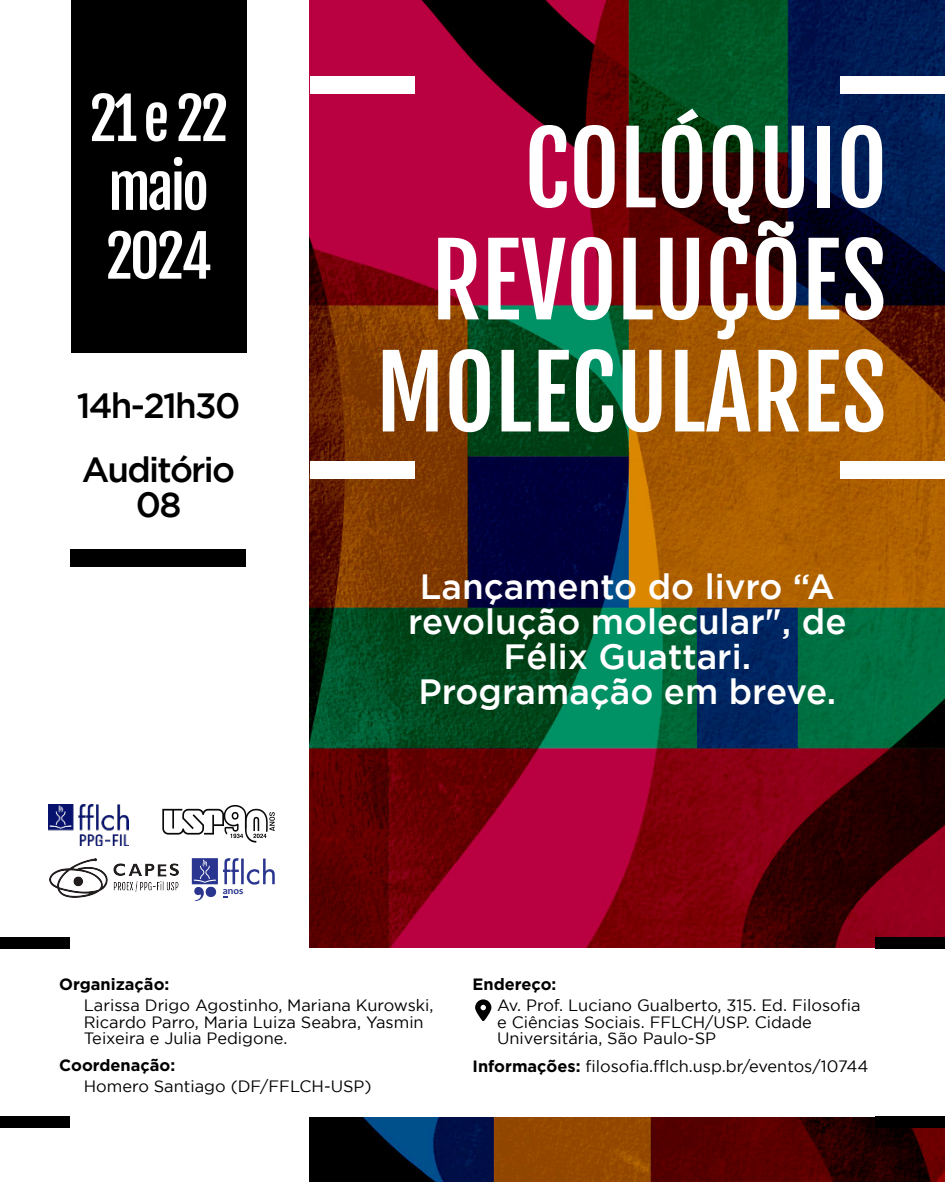
<style>
.page{position:relative;width:945px;height:1182px;background:#fff}
.page>*{position:absolute;margin:0;border:0;box-sizing:border-box;transform-origin:0 0}
.t1{font:97.83px "Fjalla One";color:#fff}
.t2{font:57.05px "Fjalla One";letter-spacing:-.05em;color:#fff}
.t3{font:500 35px "Gotham";color:#fff}
.t4{font:500 35px "Gotham";letter-spacing:-.05em;color:#000}
.t5{font:16.45px "Gotham";color:#000}
.t6{font:700 16.45px "Gotham";color:#000}
.t7{font:700 10.15px "Candara";color:#2a358f}
.s1{font-weight:700}
</style>
<div class="page">
<img style="left:310px;top:0;width:635px;height:1181px">
<svg style="left:162px;top:805px;width:113px;height:37px"></svg>
<svg style="left:192px;top:858px;width:83px;height:43px"></svg>
<img style="left:50px;top:858px;width:128px;height:38px">
<img style="left:49px;top:804px;width:79px;height:41px">
<div style="left:0;top:948px;width:945px;height:168px;background:#fff"></div>
<div style="left:71px;top:0;width:175px;height:353px;background:#000"></div>
<div style="left:70px;top:549px;width:176px;height:17px;background:#000"></div>
<div style="left:0;top:936px;width:70px;height:12px;background:#000"></div>
<div style="left:0;top:1116px;width:70px;height:11px;background:#000"></div>
<div style="left:875px;top:936px;width:70px;height:12px;background:#000"></div>
<div style="left:875px;top:1116px;width:70px;height:11px;background:#000"></div>
<div style="left:310px;top:77px;width:105px;height:17px;background:#fff"></div>
<div style="left:310px;top:461px;width:105px;height:17px;background:#fff"></div>
<div style="left:840px;top:77px;width:105px;height:17px;background:#fff"></div>
<div style="left:840px;top:461px;width:105px;height:17px;background:#fff"></div>
<svg style="left:475px;top:999px;width:16px;height:22px"></svg>
<p class="t2" style="left:89px;top:91px;width:140px">21 e 22</p>
<p class="t2" style="left:108px;top:159px;width:102px">maio</p>
<p class="t2" style="left:105px;top:228px;width:108px">2024</p>
<p class="t4" style="left:77px;top:392px;width:165px">14h-21h30</p>
<p class="t4" style="left:82px;top:456px;width:155px">Auditório</p>
<p class="t4" style="left:136px;top:491px;width:47px">08</p>
<p class="t7" style="left:223px;top:886px;width:22px">anos</p>
<p class="t1" style="left:525px;top:121px;width:364px">COLÓQUIO</p>
<p class="t1" style="left:431px;top:233px;width:457px">REVOLUÇÕES</p>
<p class="t1" style="left:376px;top:345px;width:513px">MOLECULARES</p>
<p class="t3" style="left:420px;top:573px;width:416px">Lançamento do livro “A</p>
<p class="t3" style="left:408px;top:608px;width:440px">revolução molecular", de</p>
<p class="t3" style="left:504px;top:643px;width:249px">Félix Guattari.</p>
<p class="t3" style="left:418px;top:678px;width:420px">Programação em breve.</p>
<p class="t6" style="left:59px;top:977px;width:112px">Organização:</p>
<p class="t5" style="left:84px;top:999px;width:351px">Larissa Drigo Agostinho, Mariana Kurowski,</p>
<p class="t5" style="left:84px;top:1015px;width:341px">Ricardo Parro, Maria Luiza Seabra, Yasmin</p>
<p class="t5" style="left:84px;top:1031px;width:205px">Teixeira e Julia Pedigone.</p>
<p class="t6" style="left:59px;top:1058px;width:118px">Coordenação:</p>
<p class="t5" style="left:84px;top:1080px;width:289px">Homero Santiago (DF/FFLCH-USP)</p>
<p class="t6" style="left:472px;top:977px;width:86px">Endereço:</p>
<p class="t5" style="left:497px;top:999px;width:365px">Av. Prof. Luciano Gualberto, 315. Ed. Filosofia</p>
<p class="t5" style="left:497px;top:1015px;width:316px">e Ciências Sociais. FFLCH/USP. Cidade</p>
<p class="t5" style="left:497px;top:1031px;width:221px">Universitária, São Paulo-SP</p>
<p class="t5" style="left:472px;top:1059px;width:397px"><span class="s1">Informações:</span> filosofia.fflch.usp.br/eventos/10744</p>
</div>
